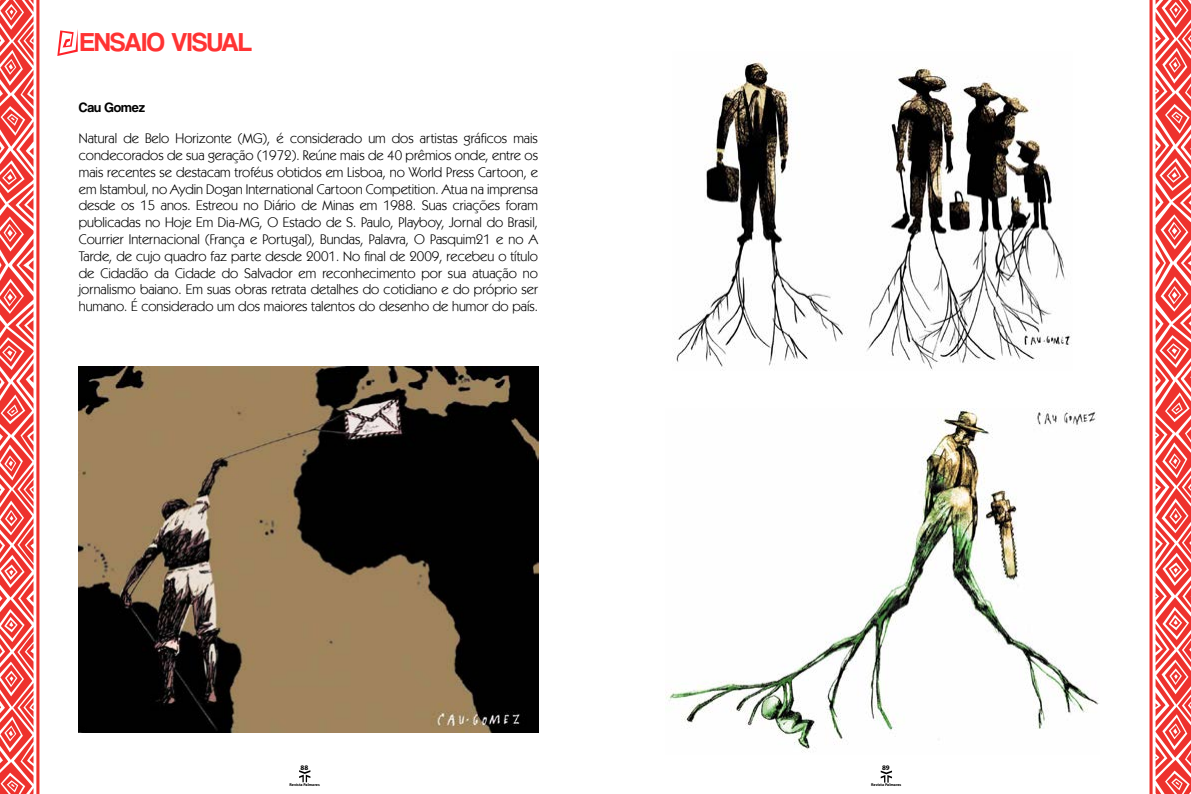
<style>
.page{position:relative;width:1191px;height:794px;background:#fff}
.page>*{position:absolute;margin:0;border:0;box-sizing:border-box;transform-origin:0 0}
.t1{font:27px "Coolvetica Rg";color:#f33}
.t2{font:14px/16.8px "Kabel IT Cby BT";color:#000;text-align:justify}
.t3{font:14px "Coolvetica Rg";color:#000}
.t4{font:700 7px "Myriad Pro";color:#000}
.t5{font:700 4px "Myriad Pro";color:#000}
</style>
<div class="page">
<img style="left:673px;top:60px;width:399px;height:310px">
<img style="left:666px;top:409px;width:433px;height:344px">
<svg style="left:1149px;top:0;width:42px;height:794px"></svg>
<svg style="left:0;top:0;width:39px;height:794px"></svg>
<svg style="left:57px;top:29px;width:21px;height:27px"></svg>
<img style="left:78px;top:367px;width:460px;height:365px">
<svg style="left:299px;top:770px;width:11px;height:12px"></svg>
<svg style="left:880px;top:770px;width:12px;height:12px"></svg>
<h1 class="t1" style="left:80px;top:26px;width:173px">ENSAIO VISUAL</h1>
<p class="t3" style="left:79px;top:99px;width:68px">Cau Gomez</p>
<p class="t2" style="left:79px;top:130px;width:461px">Natural de Belo Horizonte (MG), é considerado um dos artistas gráficos mais condecorados de sua geração (1972). Reúne mais de 40 prêmios onde, entre os mais recentes se destacam troféus obtidos em Lisboa, no World Press Cartoon, e em Istambul, no Aydin Dogan International Cartoon Competition. Atua na imprensa desde os 15 anos. Estreou no Diário de Minas em 1988. Suas criações foram publicadas no Hoje Em Dia-MG, O Estado de S. Paulo, Playboy, Jornal do Brasil, Courrier Internacional (França e Portugal), Bundas, Palavra, O Pasquim21 e no A Tarde, de cujo quadro faz parte desde 2001. No final de 2009, recebeu o título de Cidadão da Cidade do Salvador em reconhecimento por sua atuação no jornalismo baiano. Em suas obras retrata detalhes do cotidiano e do próprio ser humano. É considerado um dos maiores talentos do desenho de humor do país.</p>
<p class="t4" style="left:300px;top:763px;width:9px">88</p>
<p class="t5" style="left:289px;top:782px;width:32px">Revista Palmares</p>
<p class="t4" style="left:882px;top:763px;width:9px">89</p>
<p class="t5" style="left:871px;top:782px;width:32px">Revista Palmares</p>
</div>
